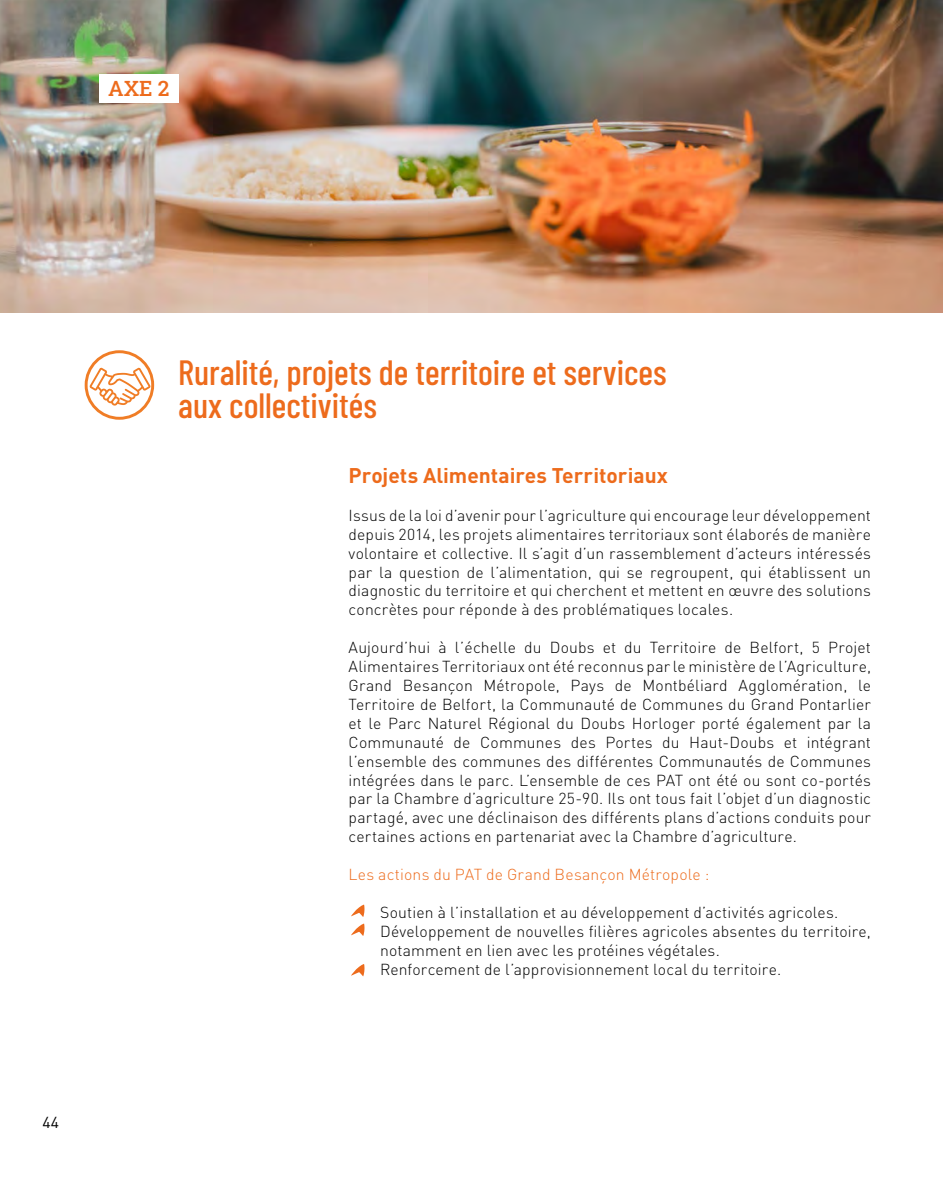
<style>
.page{position:relative;width:943px;height:1191px;background:#fff}
.page>*{position:absolute;margin:0;border:0;box-sizing:border-box;transform-origin:0 0}
.t1{font:500 35px/33.2px "Barlow Condensed";color:#ed6b1c}
.t2{font:700 21px "DIN Pro";color:#ed6b1c}
.t3{font:21px "Roboto Slab";color:#ed6b1c}
.t4{font:300 15.75px/18.9px "DIN Pro";letter-spacing:.01em;color:#000;text-align:justify}
.t5{font:300 15.75px "DIN Pro";letter-spacing:.01em;color:#ed6b1c}
.t6{font:15.75px "DIN Pro";color:#000}
</style>
<div class="page">
<img style="left:0;top:0;width:943px;height:313px">
<svg style="left:85px;top:350px;width:69px;height:70px"></svg>
<svg style="left:351px;top:904px;width:13px;height:13px"></svg>
<svg style="left:351px;top:923px;width:13px;height:13px"></svg>
<svg style="left:351px;top:964px;width:13px;height:12px"></svg>
<div style="left:99px;top:74px;width:80px;height:29px;background:#fff"></div>
<h2 class="t3" style="left:108px;top:74px;width:63px">AXE 2</h2>
<p class="t6" style="left:42px;top:1109px;width:18px">44</p>
<h1 class="t1" style="left:178px;top:353px;width:490px">Ruralité, projets de territoire et services aux collectivités</h1>
<h2 class="t2" style="left:348px;top:461px;width:321px">Projets Alimentaires Territoriaux</h2>
<p class="t4" style="left:348px;top:505px;width:524px">Issus de la loi d’avenir pour l’agriculture qui encourage leur développement depuis 2014, les projets alimentaires territoriaux sont élaborés de manière volontaire et collective. Il s’agit d’un rassemblement d’acteurs intéressés par la question de l’alimentation, qui se regroupent, qui établissent un diagnostic du territoire et qui cherchent et mettent en œuvre des solutions concrètes pour réponde à des problématiques locales.</p>
<p class="t4" style="left:348px;top:637px;width:524px">Aujourd’hui à l’échelle du Doubs et du Territoire de Belfort, 5 Projet Alimentaires Territoriaux ont été reconnus par le ministère de l’Agriculture, Grand Besançon Métropole, Pays de Montbéliard Agglomération, le Territoire de Belfort, la Communauté de Communes du Grand Pontarlier et le Parc Naturel Régional du Doubs Horloger porté également par la Communauté de Communes des Portes du Haut-Doubs et intégrant l’ensemble des communes des différentes Communautés de Communes intégrées dans le parc. L’ensemble de ces PAT ont été ou sont co-portés par la Chambre d’agriculture 25-90. Ils ont tous fait l’objet d’un diagnostic partagé, avec une déclinaison des différents plans d’actions conduits pour certaines actions en partenariat avec la Chambre d’agriculture.</p>
<p class="t5" style="left:348px;top:863px;width:362px">Les actions du PAT de Grand Besançon Métropole :</p>
<p class="t4" style="left:380px;top:902px;width:492px;text-align:left">Soutien à l’installation et au développement d’activités agricoles.<br>Développement de nouvelles filières agricoles absentes du territoire, notamment en lien avec les protéines végétales.<br>Renforcement de l’approvisionnement local du territoire.</p>
</div>
